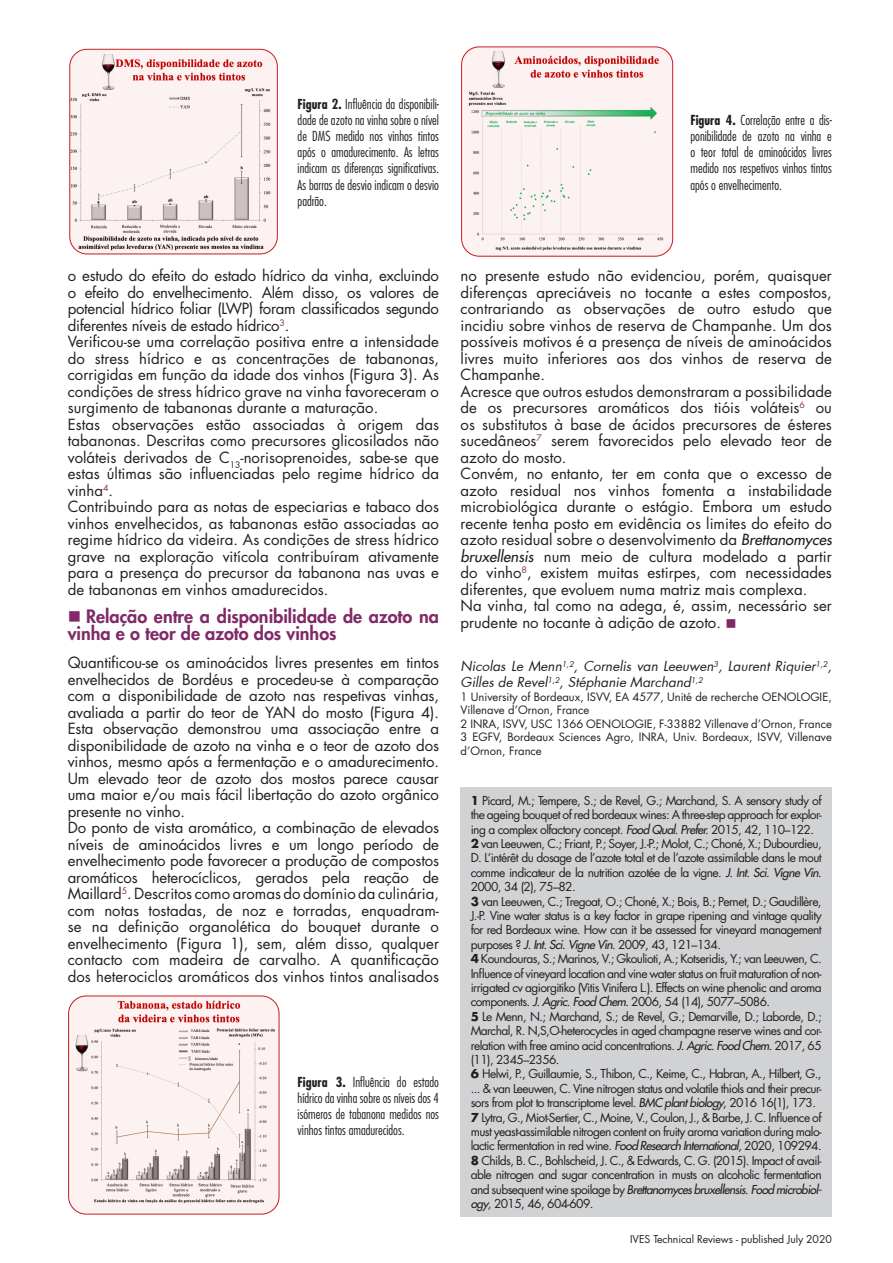
<style>
.page{position:relative;width:893px;height:1263px;background:#fff}
.page>*{position:absolute;margin:0;border:0;box-sizing:border-box;transform-origin:0 0}
.t1{font:800 18px/16.5px "Futura";color:#802a67}
.t2{font:15px/16.5px "Futura";color:#231f20;text-align:justify}
.t3{font:300 condensed 13.5px/16.2px "Futura";color:#231f20;text-align:justify}
.t4{font:italic 13.5px/16.2px "Futura";color:#231f20}
.t5{font:12px/14.4px "Futura";letter-spacing:-.05em;color:#231f20;text-align:justify}
.t6{font:11.25px/13.5px "Futura";color:#231f20;text-align:justify}
.t7{font:10.5px "Futura";letter-spacing:-.01em;color:#231f20}
.s1{font-weight:700}
.s2{font-style:italic}
.s3{color:#802a67}
</style>
<div class="page">
<div style="left:461px;top:787px;width:371px;height:429px;background:#d1d2d4"></div>
<img style="left:69px;top:48px;width:209px;height:207px">
<img style="left:68px;top:995px;width:212px;height:220px">
<img style="left:461px;top:47px;width:212px;height:210px">
<p class="t3" style="left:298px;top:95px;width:143px"><span class="s1">Figura 2.</span> Influência da disponibili&shy;dade de azoto na vinha sobre o nível de DMS medido nos vinhos tintos após o amadurecimento. As letras indicam as diferenças significativas.<br>As barras de desvio indicam o desvio padrão.</p>
<p class="t3" style="left:690px;top:112px;width:143px"><span class="s1">Figura 4.</span> Correlação entre a dis&shy;ponibilidade de azoto na vinha e o teor total de aminoácidos livres medido nos respetivos vinhos tintos após o envelhecimento.</p>
<p class="t2" style="left:68px;top:267px;width:373px">o estudo do efeito do estado hídrico da vinha, excluindo o efeito do envelhecimento. Além disso, os valores de potencial hídrico foliar (LWP) foram classificados segundo diferentes níveis de estado hídrico<sup>3</sup>.</p>
<p class="t2" style="left:68px;top:333px;width:373px">Verificou-se uma correlação positiva entre a intensidade do stress hídrico e as concentrações de tabanonas, corrigidas em função da idade dos vinhos (Figura 3). As condições de stress hídrico grave na vinha favoreceram o surgimento de tabanonas durante a maturação.</p>
<p class="t2" style="left:68px;top:416px;width:373px">Estas observações estão associadas à origem das tabanonas. Descritas como precursores glicosilados não voláteis derivados de C<sub>13</sub>-norisoprenoides, sabe-se que estas últimas são influenciadas pelo regime hídrico da vinha<sup>4</sup>.</p>
<p class="t2" style="left:68px;top:498px;width:373px">Contribuindo para as notas de especiarias e tabaco dos vinhos envelhecidos, as tabanonas estão associadas ao regime hídrico da videira. As condições de stress hídrico grave na exploração vitícola contribuíram ativamente para a presença do precursor da tabanona nas uvas e de tabanonas em vinhos amadurecidos.</p>
<p class="t1" style="left:68px;top:608px;width:373px">■ Relação entre a disponibilidade de azoto na vinha e o teor de azoto dos vinhos</p>
<p class="t2" style="left:68px;top:654px;width:373px">Quantificou-se os aminoácidos livres presentes em tintos envelhecidos de Bordéus e procedeu-se à comparação com a disponibilidade de azoto nas respetivas vinhas, avaliada a partir do teor de YAN do mosto (Figura 4).<br>Esta observação demonstrou uma associação entre a disponibilidade de azoto na vinha e o teor de azoto dos vinhos, mesmo após a fermentação e o amadurecimento.<br>Um elevado teor de azoto dos mostos parece causar uma maior e/ou mais fácil libertação do azoto orgânico presente no vinho.</p>
<p class="t2" style="left:68px;top:819px;width:373px">Do ponto de vista aromático, a combinação de elevados níveis de aminoácidos livres e um longo período de envelhecimento pode favorecer a produção de compostos aromáticos heterocíclicos, gerados pela reação de Maillard<sup>5</sup>. Descritos como aromas do domínio da culinária, com notas tostadas, de noz e torradas, enquadram&shy;se na definição organolética do bouquet durante o envelhecimento (Figura 1), sem, além disso, qualquer contacto com madeira de carvalho. A quantificação dos heterociclos aromáticos dos vinhos tintos analisados</p>
<p class="t3" style="left:298px;top:1073px;width:143px"><span class="s1">Figura 3.</span> Influência do estado hídrico da vinha sobre os níveis dos 4 isómeros de tabanona medidos nos vinhos tintos amadurecidos.</p>
<p class="t2" style="left:461px;top:267px;width:373px">no presente estudo não evidenciou, porém, quaisquer diferenças apreciáveis no tocante a estes compostos, contrariando as observações de outro estudo que incidiu sobre vinhos de reserva de Champanhe. Um dos possíveis motivos é a presença de níveis de aminoácidos livres muito inferiores aos dos vinhos de reserva de Champanhe.</p>
<p class="t2" style="left:461px;top:383px;width:373px">Acresce que outros estudos demonstraram a possibilidade de os precursores aromáticos dos tióis voláteis<sup>6</sup> ou os substitutos à base de ácidos precursores de ésteres sucedâneos<sup>7</sup> serem favorecidos pelo elevado teor de azoto do mosto.</p>
<p class="t2" style="left:461px;top:465px;width:373px">Convém, no entanto, ter em conta que o excesso de azoto residual nos vinhos fomenta a instabilidade microbiológica durante o estágio. Embora um estudo recente tenha posto em evidência os limites do efeito do azoto residual sobre o desenvolvimento da <span class="s2">Brettanomyces bruxellensis</span> num meio de cultura modelado a partir do vinho<sup>8</sup>, existem muitas estirpes, com necessidades diferentes, que evoluem numa matriz mais complexa.</p>
<p class="t2" style="left:461px;top:597px;width:373px">Na vinha, tal como na adega, é, assim, necessário ser prudente no tocante à adição de azoto. <span class="s3">■</span></p>
<p class="t4" style="left:461px;top:658px;width:373px">Nicolas Le Menn<sup>1,2</sup>, Cornelis van Leeuwen<sup>3</sup>, Laurent Riquier<sup>1,2</sup>,<br>Gilles de Revel<sup>1,2</sup>, Stéphanie Marchand<sup>1,2</sup></p>
<p class="t6" style="left:461px;top:690px;width:373px">1 University of Bordeaux, ISVV, EA 4577, Unité de recherche OENOLOGIE,</p>
<p class="t6" style="left:461px;top:703px;width:130px">Villenave d’Ornon, France</p>
<p class="t6" style="left:461px;top:717px;width:373px">2 INRA, ISVV, USC 1366 OENOLOGIE, F-33882 Villenave d’Ornon, France 3 EGFV, Bordeaux Sciences Agro, INRA, Univ. Bordeaux, ISVV, Villenave d’Ornon, France</p>
<p class="t5" style="left:471px;top:793px;width:352px"><span class="s1">1</span> Picard, M.; Tempere, S.; de Revel, G.; Marchand, S. A sensory study of the ageing bouquet of red bordeaux wines: A three-step approach for explor&shy;ing a complex olfactory concept. <span class="s2">Food Qual. Prefer.</span> 2015, 42, 110–122.</p>
<p class="t5" style="left:471px;top:836px;width:353px"><span class="s1">2</span> van Leeuwen, C.; Friant, P.; Soyer, J.-P.; Molot, C.; Choné, X.; Dubourdieu, D. L’intérêt du dosage de l’azote total et de l’azote assimilable dans le mout comme indicateur de la nutrition azotée de la vigne. <span class="s2">J. Int. Sci. Vigne Vin.<br></span>2000, 34 (2), 75–82.</p>
<p class="t5" style="left:471px;top:894px;width:353px"><span class="s1">3</span> van Leeuwen, C.; Tregoat, O.; Choné, X.; Bois, B.; Pernet, D.; Gaudillère, J.-P. Vine water status is a key factor in grape ripening and vintage quality for red Bordeaux wine. How can it be assessed for vineyard management purposes ? <span class="s2">J. Int. Sci. Vigne Vin.</span> 2009, 43, 121–134.</p>
<p class="t5" style="left:471px;top:951px;width:353px"><span class="s1">4</span> Koundouras, S.; Marinos, V.; Gkoulioti, A.; Kotseridis, Y.; van Leeuwen, C.<br>Influence of vineyard location and vine water status on fruit maturation of non&shy;irrigated cv agiorgitiko (Vitis Vinifera L.). Effects on wine phenolic and aroma components. <span class="s2">J. Agric. Food Chem.</span> 2006, 54 (14), 5077–5086.</p>
<p class="t5" style="left:471px;top:1009px;width:353px"><span class="s1">5</span> Le Menn, N.; Marchand, S.; de Revel, G.; Demarville, D.; Laborde, D.; Marchal, R. N,S,O-heterocycles in aged champagne reserve wines and cor&shy;relation with free amino acid concentrations. <span class="s2">J. Agric. Food Chem.</span> 2017, 65 (11), 2345–2356.</p>
<p class="t5" style="left:471px;top:1067px;width:352px"><span class="s1">6</span> Helwi, P., Guillaumie, S., Thibon, C., Keime, C., Habran, A., Hilbert, G., ... &amp; van Leeuwen, C. Vine nitrogen status and volatile thiols and their precur&shy;sors from plot to transcriptome level. <span class="s2">BMC plant biology</span>, 2016 16(1), 173.</p>
<p class="t5" style="left:471px;top:1110px;width:352px"><span class="s1">7</span> Lytra, G., Miot-Sertier, C., Moine, V., Coulon, J., &amp; Barbe, J. C. Influence of must yeast-assimilable nitrogen content on fruity aroma variation during malo&shy;lactic fermentation in red wine. <span class="s2">Food Research International</span>, 2020, 109294.</p>
<p class="t5" style="left:471px;top:1153px;width:352px"><span class="s1">8</span> Childs, B. C., Bohlscheid, J. C., &amp; Edwards, C. G. (2015). Impact of avail&shy;able nitrogen and sugar concentration in musts on alcoholic fermentation and subsequent wine spoilage by <span class="s2">Brettanomyces bruxellensis</span>. <span class="s2">Food microbiol&shy;ogy</span>, 2015, 46, 604-609.</p>
<p class="t7" style="left:630px;top:1231px;width:203px">IVES Technical Reviews - published July 2020</p>
</div>
